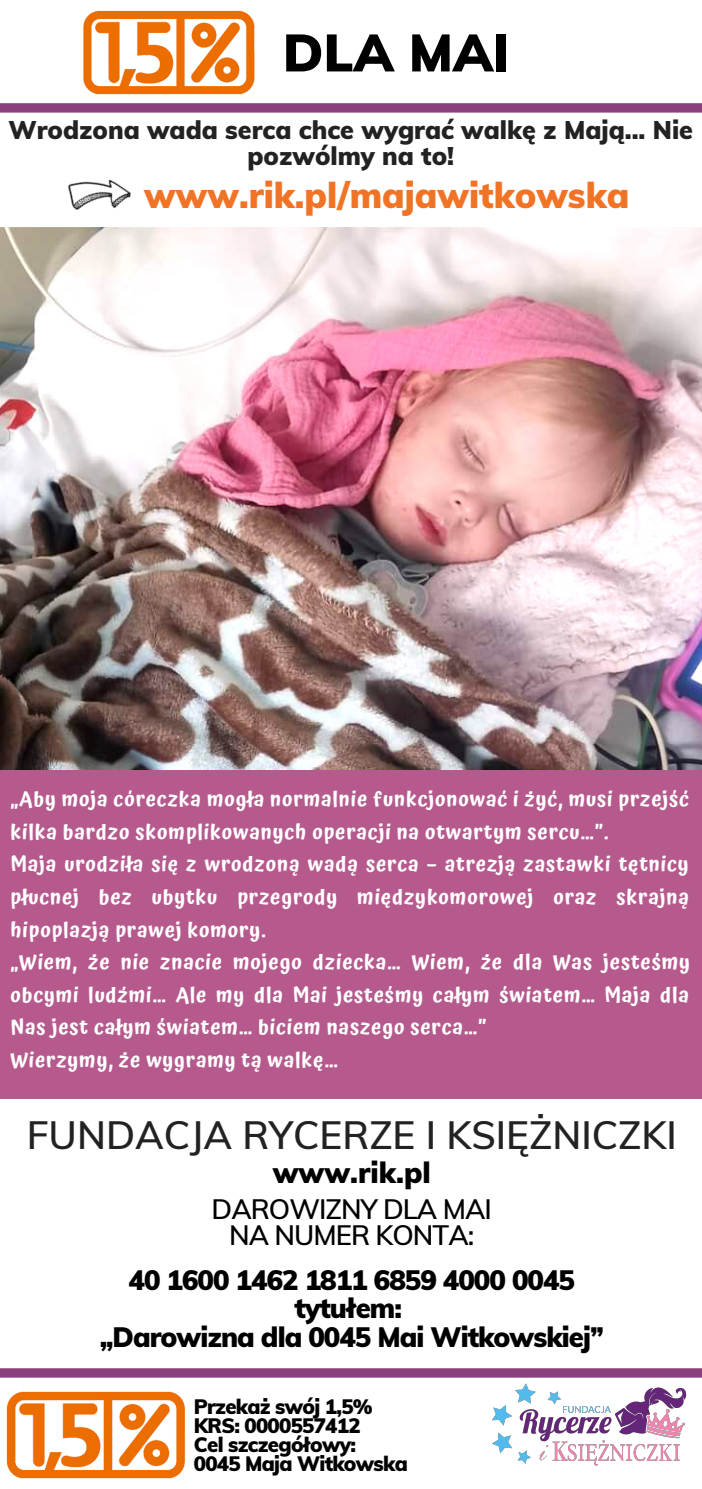
<style>
.page{position:relative;width:702px;height:1489px;background:#fff}
.page>*{position:absolute;margin:0;border:0;box-sizing:border-box;transform-origin:0 0}
.t1{font:900 52px "Muli";color:#000}
.t2{font:600 38.5px "Muli";color:#222}
.t3{font:900 35px "Muli";color:#f17325}
.t4{font:900 28.75px "Muli";color:#000}
.t5{font:900 27.5px/28.2px "Muli";letter-spacing:-.035em;color:#000;text-align:center}
.t6{font:600 27.5px/26.2px "Muli";letter-spacing:-.035em;color:#000;text-align:center}
.t7{font:900 25px/26.2px "Muli";color:#222;text-align:center}
.t8{font:600 20.5px/32.5px "Atma";letter-spacing:.04em;color:#fff}
.t9{font:900 20.5px/19px "Muli";letter-spacing:-.035em;color:#000}
</style>
<div class="page">
<div style="left:0;top:236px;width:701px;height:862px;background:#b65a8e"></div>
<img style="left:68px;top:179px;width:63px;height:31px">
<div style="left:0;top:1368px;width:701px;height:9px;background:#89407c"></div>
<img style="left:471px;top:1377px;width:230px;height:89px">
<div style="left:0;top:103px;width:701px;height:10px;background:#89407c"></div>
<img style="left:70px;top:10px;width:198px;height:103px">
<img style="left:0;top:1368px;width:198px;height:111px">
<img style="left:0;top:227px;width:701px;height:543px">
<h1 class="t1" style="left:283px;top:19px;width:228px">DLA MAI</h1>
<p class="t7" style="left:8px;top:116px;width:685px">Wrodzona wada serca chce wygrać walkę z Mają... Nie pozwólmy na to!</p>
<h3 class="t3" style="left:144px;top:173px;width:486px">www.rik.pl/majawitkowska</h3>
<p class="t8" style="left:10px;top:783px;width:680px">„Aby moja córeczka mogła normalnie funkcjonować i żyć, musi przejść kilka bardzo skomplikowanych operacji na otwartym sercu…”.<br>Maja urodziła się z wrodzoną wadą serca – atrezją zastawki tętnicy płucnej bez ubytku przegrody międzykomorowej oraz skrajną hipoplazją prawej komory.<br>„Wiem, że nie znacie mojego dziecka… Wiem, że dla Was jesteśmy obcymi ludźmi… Ale my dla Mai jesteśmy całym światem… Maja dla Nas jest całym światem… biciem naszego serca…”<br>Wierzymy, że wygramy tą walkę…</p>
<h2 class="t2" style="left:27px;top:1110px;width:651px">FUNDACJA RYCERZE I KSIĘŻNICZKI</h2>
<h3 class="t4" style="left:272px;top:1154px;width:159px">www.rik.pl</h3>
<h3 class="t6" style="left:211px;top:1195px;width:281px">DAROWIZNY DLA MAI<br>NA NUMER KONTA:</h3>
<h3 class="t5" style="left:100px;top:1265px;width:505px">40 1600 1462 1811 6859 4000 0045 tytułem:<br>„Darowizna dla 0045 Mai Witkowskiej”</h3>
<p class="t9" style="left:194px;top:1397px;width:215px">Przekaż swój 1,5%<br>KRS: 0000557412<br>Cel szczegółowy:<br>0045 Maja Witkowska</p>
</div>
